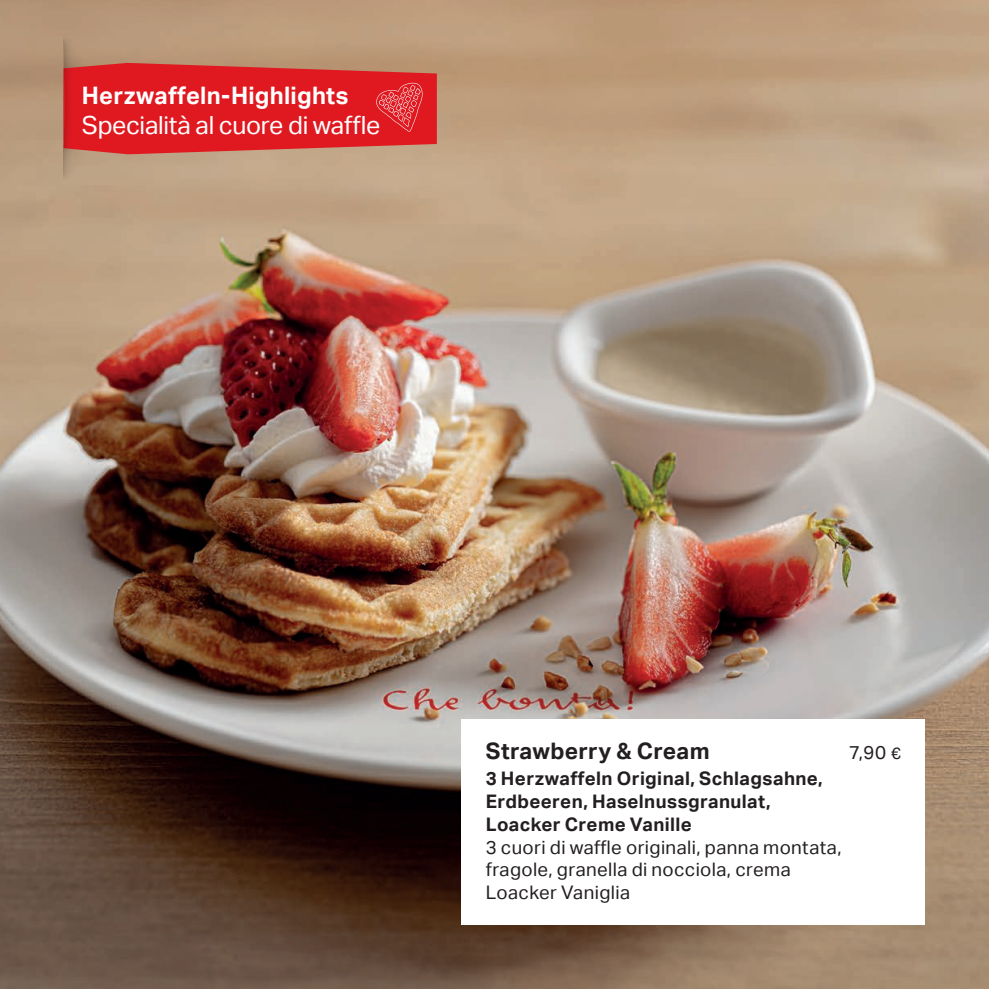
<style>
.page{position:relative;width:989px;height:989px;background:#fff}
.page>*{position:absolute;margin:0;border:0;box-sizing:border-box;transform-origin:0 0}
.t1{font:24.97px "Aktiv Grotesk";letter-spacing:-.015em;color:#fff}
.t2{font:700 24.07px "Aktiv Grotesk";letter-spacing:.01em;color:#fff}
.t3{font:700 22.72px "Aktiv Grotesk";letter-spacing:.015em;color:#231f20}
.t4{font:18.68px/22.7px "Aktiv Grotesk";letter-spacing:.02em;color:#231f20}
.t5{font:700 18.68px/22.7px "Aktiv Grotesk";letter-spacing:.02em;color:#231f20}
.s1{font-size:16.43px}
</style>
<div class="page">
<img style="left:0;top:0;width:989px;height:989px">
<img style="left:77px;top:36px;width:17px;height:145px">
<img style="left:63px;top:33px;width:14px;height:151px">
<svg style="left:63px;top:40px;width:374px;height:136px;background:#d14f48"></svg>
<div style="left:461px;top:719px;width:464px;height:206px;background:#fff"></div>
<p class="t2" style="left:82px;top:82px;width:268px">Herzwaffeln-Highlights</p>
<h1 class="t1" style="left:82px;top:111px;width:300px">Specialità al cuore di waffle</h1>
<p class="t3" style="left:486px;top:738px;width:225px">Strawberry &amp; Cream</p>
<p class="t4" style="left:849px;top:741px;width:53px">7,90 <span class="s1">€</span></p>
<p class="t5" style="left:486px;top:767px;width:339px">3 Herzwaffeln Original, Schlagsahne,<br>Erdbeeren, Haselnussgranulat,<br>Loacker Creme Vanille</p>
<p class="t4" style="left:486px;top:835px;width:357px">3 cuori di waffle originali, panna montata, fragole, granella di nocciola, crema<br>Loacker Vaniglia</p>
</div>
